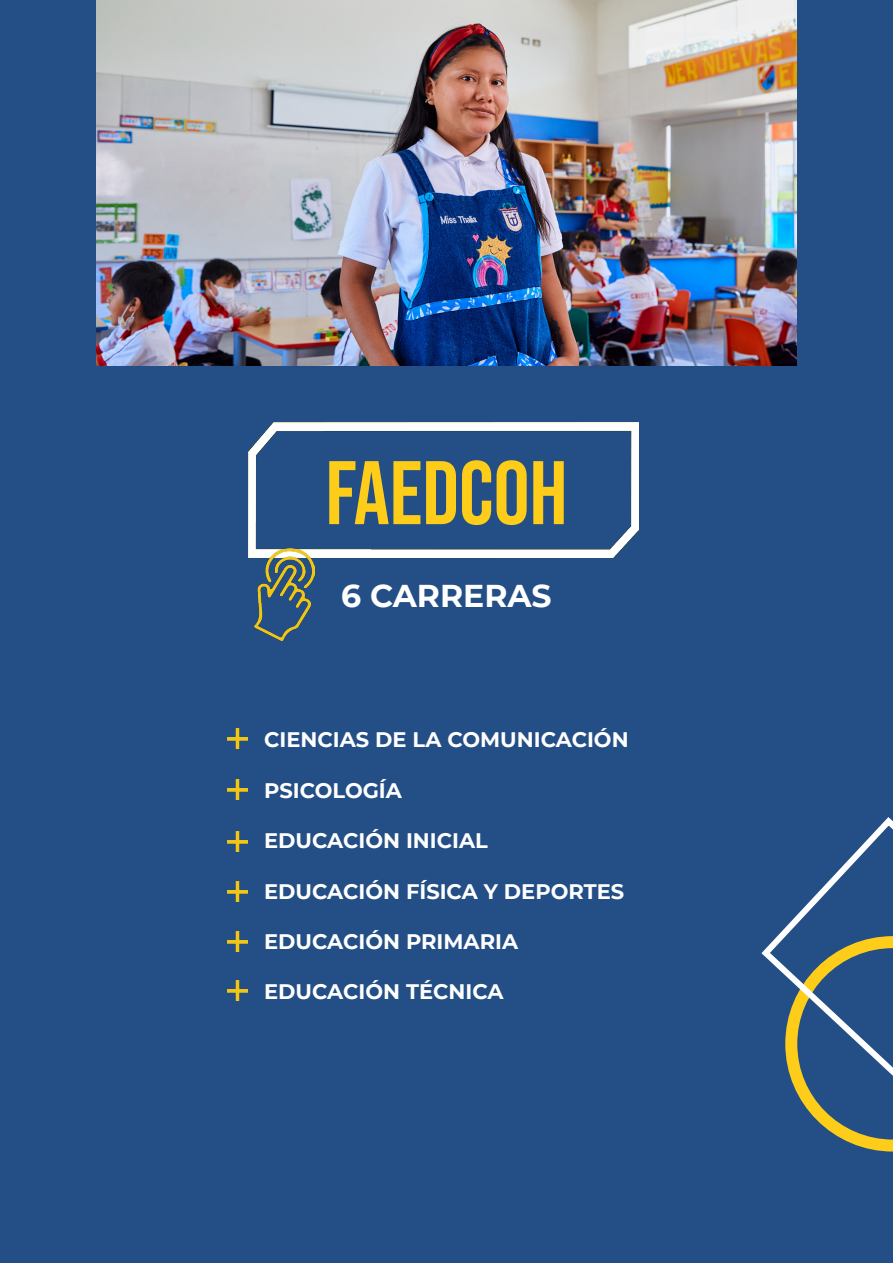
<style>
.page{position:relative;width:893px;height:1263px;background:#234f86}
.page>*{position:absolute;margin:0;border:0;box-sizing:border-box;transform-origin:0 0}
.t1{font:90px "Bebas Neue";color:#fecd19}
.t2{font:700 31.5px "Montserrat";color:#fff}
.t3{font:700 21px "Montserrat";color:#fff}
</style>
<div class="page">
<img style="left:248px;top:423px;width:390px;height:134px">
<img style="left:254px;top:548px;width:61px;height:92px">
<svg style="left:761px;top:817px;width:132px;height:334px"></svg>
<img style="left:227px;top:728px;width:20px;height:20px">
<img style="left:227px;top:780px;width:20px;height:20px">
<img style="left:227px;top:832px;width:20px;height:20px">
<img style="left:227px;top:881px;width:20px;height:20px">
<img style="left:228px;top:932px;width:20px;height:20px">
<img style="left:227px;top:980px;width:20px;height:20px">
<img style="left:97px;top:0;width:699px;height:366px">
<p class="t1" style="left:326px;top:442px;width:243px">FAEDCOH</p>
<p class="t2" style="left:341px;top:573px;width:212px">6 CARRERAS</p>
<p class="t3" style="left:264px;top:725px;width:366px">CIENCIAS DE LA COMUNICACIÓN</p>
<p class="t3" style="left:264px;top:775px;width:139px">PSICOLOGÍA</p>
<p class="t3" style="left:264px;top:825px;width:225px">EDUCACIÓN INICIAL</p>
<p class="t3" style="left:264px;top:876px;width:361px">EDUCACIÓN FÍSICA Y DEPORTES</p>
<p class="t3" style="left:264px;top:926px;width:255px">EDUCACIÓN PRIMARIA</p>
<p class="t3" style="left:264px;top:977px;width:241px">EDUCACIÓN TÉCNICA</p>
</div>
